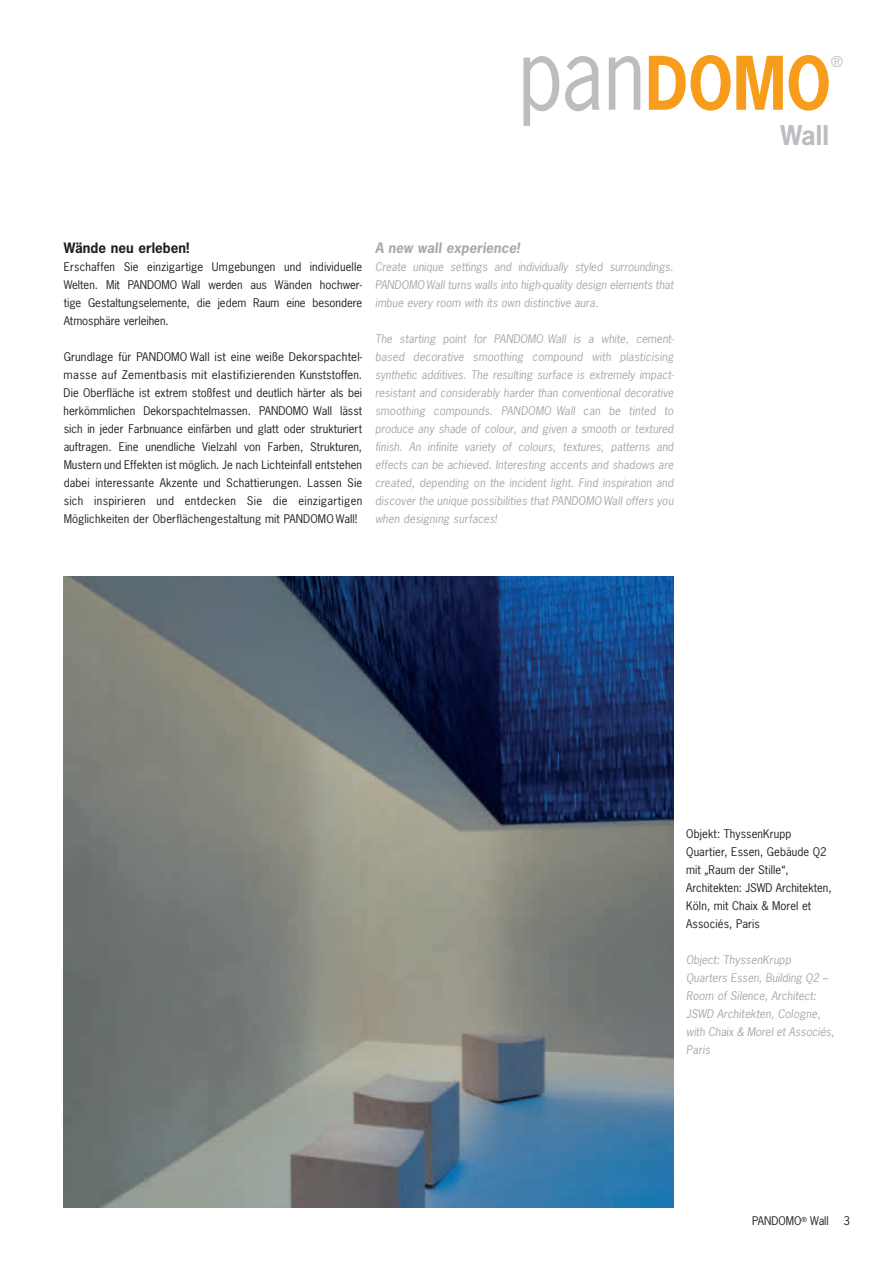
<style>
.page{position:relative;width:893px;height:1263px;background:#fff}
.page>*{position:absolute;margin:0;border:0;box-sizing:border-box;transform-origin:0 0}
.t1{font:700 69.3px "News Gothic";color:#f89c1c;scale:.9 1}
.t2{font:700 25.5px "News Gothic";color:#bcbdc0}
.t3{font:14.1px "News Gothic";color:#bcbdc0}
.t4{font:italic 700 13.5px "News Gothic";color:#a8a9ad}
.t5{font:700 13.5px "News Gothic";color:#231f20}
.t6{font:11.25px/18px "News Gothic";letter-spacing:.01em;color:#231f20;text-align:justify}
.t7{font:italic 11.25px/18px "News Gothic";color:#a8a9ad;text-align:justify}
.t8{font:italic 11.25px/18px "News Gothic Std";color:#a8a9ad}
.s1{font-weight:400;font-size:94.5px;color:#bcbdc0}
</style>
<div class="page">
<hr style="left:0;top:0;width:1px;height:1263px;background:#697374">
<img style="left:64px;top:576px;width:610px;height:632px">
<h1 class="t1" style="left:518px;top:38px;width:349px"><span class="s1">pan</span>DOMO</h1>
<p class="t3" style="left:831px;top:52px;width:13px">®</p>
<h2 class="t2" style="left:780px;top:119px;width:50px">Wall</h2>
<p class="t5" style="left:64px;top:239px;width:127px">Wände neu erleben!</p>
<p class="t6" style="left:64px;top:258px;width:300px">Erschaffen Sie einzigartige Umgebungen und individuelle Welten. Mit PANDOMO Wall werden aus Wänden hochwer&shy;tige Gestaltungselemente, die jedem Raum eine besondere Atmosphäre verleihen.</p>
<p class="t6" style="left:64px;top:348px;width:300px">Grundlage für PANDOMO Wall ist eine weiße Dekorspachtel&shy;masse auf Zementbasis mit elastifizierenden Kunststoffen.<br>Die Oberfläche ist extrem stoßfest und deutlich härter als bei herkömmlichen Dekorspachtelmassen. PANDOMO Wall lässt sich in jeder Farbnuance einfärben und glatt oder strukturiert auftragen. Eine unendliche Vielzahl von Farben, Strukturen, Mustern und Effekten ist möglich. Je nach Lichteinfall entstehen dabei interessante Akzente und Schattierungen. Lassen Sie sich inspirieren und entdecken Sie die einzigartigen Möglichkeiten der Oberflächengestaltung mit PANDOMO Wall!</p>
<p class="t4" style="left:375px;top:239px;width:146px">A new wall experience!</p>
<p class="t7" style="left:375px;top:258px;width:300px">Create unique settings and individually styled surroundings.<br>PANDOMOWall turns walls into high-quality design elements that imbue every room with its own distinctive aura.</p>
<p class="t7" style="left:375px;top:330px;width:300px">The starting point for PANDOMO Wall is a white, cement&shy;based decorative smoothing compound with plasticising synthetic additives. The resulting surface is extremely impact&shy;resistant and considerably harder than conventional decorative smoothing compounds. PANDOMO Wall can be tinted to produce any shade of colour, and given a smooth or textured finish. An infinite variety of colours, textures, patterns and effects can be achieved. Interesting accents and shadows are created, depending on the incident light. Find inspiration and discover the unique possibilities that PANDOMO Wall offers you when designing surfaces!</p>
<p class="t6" style="left:686px;top:825px;width:147px;text-align:left">Objekt: ThyssenKrupp<br>Quartier, Essen, Gebäude Q2 mit „Raum der Stille“,<br>Architekten: JSWD Architekten,<br>Köln, mit Chaix &amp; Morel et<br>Associés, Paris</p>
<p class="t8" style="left:686px;top:951px;width:150px">Object: ThyssenKrupp<br>Quarters Essen, Building Q2 –<br>Room of Silence, Architect:<br>JSWD Architekten, Cologne, with Chaix &amp; Morel et Associés,<br>Paris</p>
<p class="t6" style="left:752px;top:1212px;width:78px">PANDOMO<sup>®</sup> Wall</p>
<p class="t6" style="left:843px;top:1212px;width:8px">3</p>
</div>
